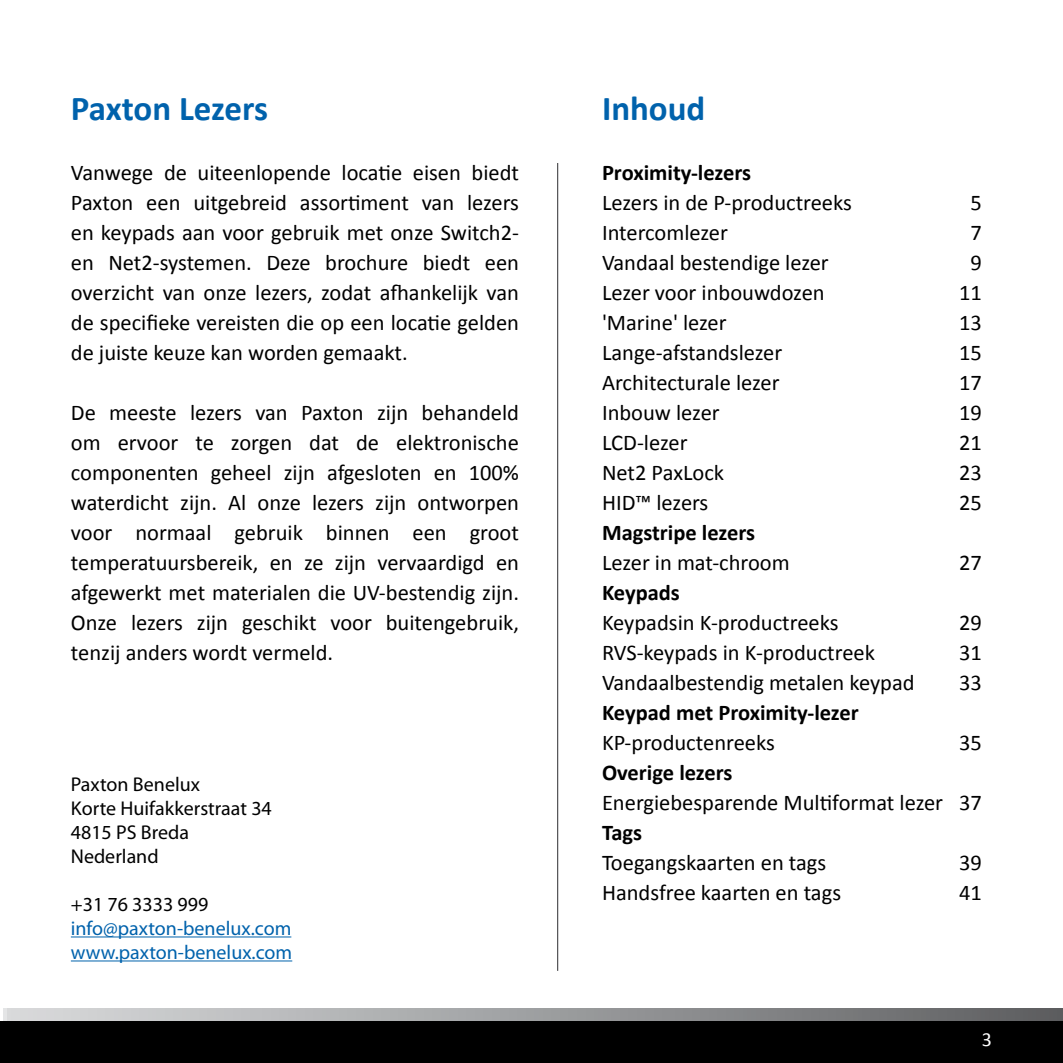
<style>
.page{position:relative;width:1063px;height:1063px;background:#fff}
.page>*{position:absolute;margin:0;border:0;box-sizing:border-box;transform-origin:0 0}
.t1{font:700 35px "Calibri";color:#0062ac}
.t2{font:22.5px/30px "Calibri";color:#000;text-align:justify}
.t3{font:700 22.5px "Calibri";color:#000}
.t4{font:20px/24px "Myriad Pro";color:#000}
.t5{font:20px/24px "Myriad Pro";color:#0062ac}
.t6{font:20px "Calibri";color:#fff}
</style>
<div class="page">
<hr style="left:71px;top:936px;width:220px;height:1px;background:#0062ac">
<hr style="left:71px;top:960px;width:221px;height:1px;background:#0062ac">
<hr style="left:557px;top:163px;width:1px;height:808px;background:#58585a">
<svg style="left:0;top:1009px;width:1063px;height:13px;background:#919293"></svg>
<div style="left:0;top:1022px;width:1063px;height:41px;background:#000"></div>
<h1 class="t1" style="left:71px;top:86px;width:199px">Paxton Lezers</h1>
<h1 class="t1" style="left:602px;top:86px;width:105px">Inhoud</h1>
<p class="t2" style="left:71px;top:158px;width:450px">Vanwege de uiteenlopende locatie eisen biedt Paxton een uitgebreid assortiment van lezers en keypads aan voor gebruik met onze Switch2- en Net2-systemen. Deze brochure biedt een overzicht van onze lezers, zodat afhankelijk van de specifieke vereisten die op een locatie gelden de juiste keuze kan worden gemaakt.</p>
<p class="t2" style="left:71px;top:398px;width:450px">De meeste lezers van Paxton zijn behandeld om ervoor te zorgen dat de elektronische componenten geheel zijn afgesloten en 100% waterdicht zijn. Al onze lezers zijn ontworpen voor normaal gebruik binnen een groot temperatuursbereik, en ze zijn vervaardigd en afgewerkt met materialen die UV-bestendig zijn.<br>Onze lezers zijn geschikt voor buitengebruik, tenzij anders wordt vermeld.</p>
<p class="t4" style="left:71px;top:772px;width:203px">Paxton Benelux<br>Korte Huifakkerstraat 34<br>4815 PS Breda<br>Nederland</p>
<p class="t4" style="left:71px;top:892px;width:139px">+31 76 3333 999</p>
<p class="t5" style="left:71px;top:916px;width:223px">info@paxton-benelux.com www.paxton-benelux.com</p>
<p class="t3" style="left:602px;top:158px;width:151px">Proximity-lezers</p>
<p class="t2" style="left:602px;top:188px;width:251px">Lezers in de P-productreeks</p>
<p class="t2" style="left:971px;top:188px;width:13px">5</p>
<p class="t2" style="left:602px;top:218px;width:128px">Intercomlezer</p>
<p class="t2" style="left:971px;top:218px;width:13px">7</p>
<p class="t2" style="left:602px;top:247px;width:228px">Vandaal bestendige lezer</p>
<p class="t2" style="left:971px;top:247px;width:13px">9</p>
<p class="t2" style="left:602px;top:277px;width:224px">Lezer voor inbouwdozen</p>
<p class="t2" style="left:959px;top:277px;width:24px">11</p>
<p class="t2" style="left:602px;top:307px;width:126px">'Marine' lezer</p>
<p class="t2" style="left:959px;top:307px;width:24px">13</p>
<p class="t2" style="left:602px;top:337px;width:182px">Lange-afstandslezer</p>
<p class="t2" style="left:959px;top:337px;width:24px">15</p>
<p class="t2" style="left:602px;top:367px;width:179px">Architecturale lezer</p>
<p class="t2" style="left:959px;top:367px;width:24px">17</p>
<p class="t2" style="left:602px;top:397px;width:119px">Inbouw lezer</p>
<p class="t2" style="left:959px;top:397px;width:24px">19</p>
<p class="t2" style="left:602px;top:427px;width:87px">LCD-lezer</p>
<p class="t2" style="left:959px;top:427px;width:24px">21</p>
<p class="t2" style="left:602px;top:457px;width:124px">Net2 PaxLock</p>
<p class="t2" style="left:959px;top:457px;width:24px">23</p>
<p class="t2" style="left:602px;top:487px;width:108px">HID™ lezers</p>
<p class="t2" style="left:959px;top:487px;width:24px">25</p>
<p class="t3" style="left:602px;top:518px;width:155px">Magstripe lezers</p>
<p class="t2" style="left:602px;top:547px;width:189px">Lezer in mat-chroom</p>
<p class="t2" style="left:959px;top:547px;width:24px">27</p>
<p class="t3" style="left:602px;top:578px;width:79px">Keypads</p>
<p class="t2" style="left:602px;top:607px;width:238px">Keypadsin K-productreeks</p>
<p class="t2" style="left:959px;top:607px;width:24px">29</p>
<p class="t2" style="left:602px;top:637px;width:274px">RVS-keypads in K-productreek</p>
<p class="t2" style="left:959px;top:637px;width:24px">31</p>
<p class="t2" style="left:602px;top:667px;width:314px">Vandaalbestendig metalen keypad</p>
<p class="t2" style="left:959px;top:667px;width:24px">33</p>
<p class="t3" style="left:602px;top:698px;width:258px">Keypad met Proximity-lezer</p>
<p class="t2" style="left:602px;top:727px;width:174px">KP-productenreeks</p>
<p class="t2" style="left:959px;top:727px;width:24px">35</p>
<p class="t3" style="left:602px;top:758px;width:132px">Overige lezers</p>
<p class="t2" style="left:602px;top:787px;width:382px">Energiebesparende Multiformat lezer 37</p>
<p class="t3" style="left:602px;top:818px;width:42px">Tags</p>
<p class="t2" style="left:602px;top:847px;width:226px">Toegangskaarten en tags</p>
<p class="t2" style="left:959px;top:847px;width:24px">39</p>
<p class="t2" style="left:602px;top:877px;width:241px">Handsfree kaarten en tags</p>
<p class="t2" style="left:959px;top:877px;width:24px">41</p>
<p class="t6" style="left:982px;top:1026px;width:12px">3</p>
</div>
